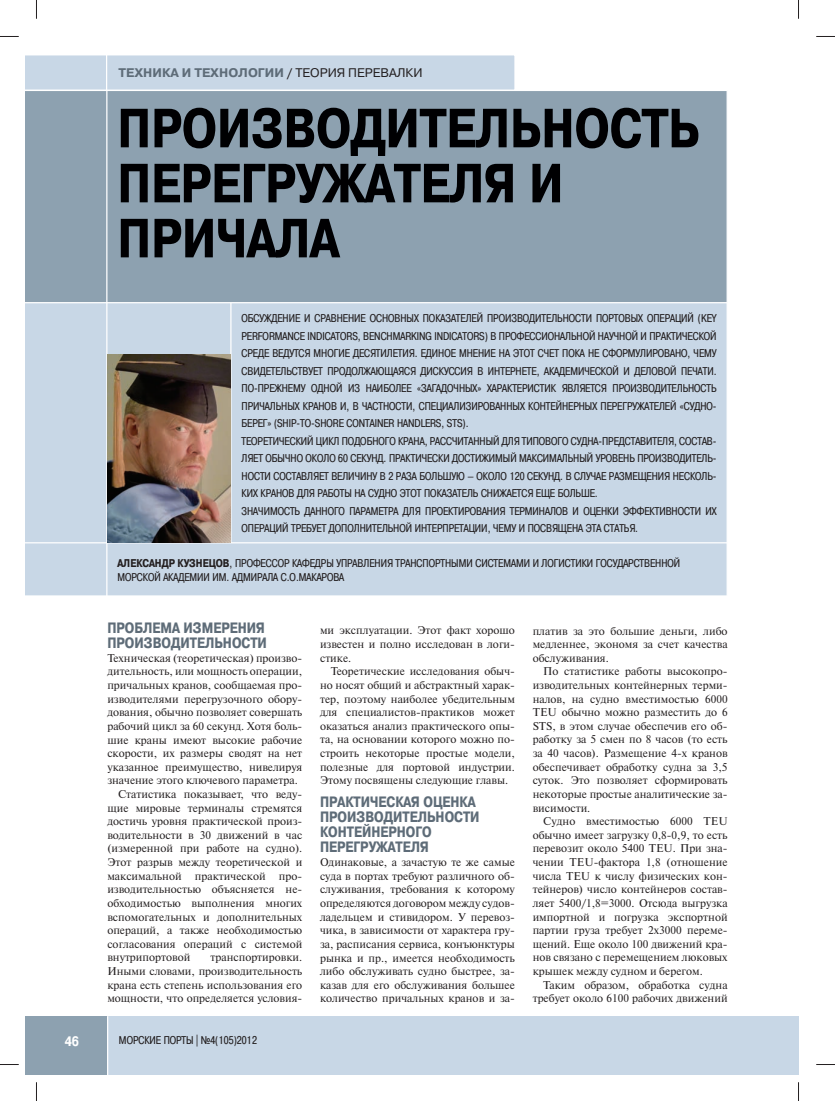
<style>
.page{position:relative;width:835px;height:1101px;background:#fff}
.page>*{position:absolute;margin:0;border:0;box-sizing:border-box;transform-origin:0 0}
.t1{font:700 55px/55px "Pragmatica Cond C";color:#000002}
.t2{font:700 15px/15px "Pragmatica Cond C";color:#5e6c78}
.t3{font:700 13.75px "Pragmatica Cond C";color:#fff}
.t4{font:700 12.5px "Pragmatica C";color:#5e6c78}
.t5{font:11.25px/13.6px "Newton C";color:#231f20;text-align:justify}
.t6{font:11.25px/17.5px "Pragmatica Cond C";color:#231f20}
.s1{color:#231f20}
.s2{font-weight:400;color:#231f20}
.s3{font-weight:700}
</style>
<div class="page">
<div style="left:26px;top:1016px;width:772px;height:59px;background:#c8d7e6"></div>
<hr style="left:107px;top:1016px;width:1px;height:59px;background:#fff">
<div style="left:26px;top:1016px;width:81px;height:59px;background:#8da1b0"></div>
<div style="left:26px;top:55px;width:489px;height:35px;background:#c8d7e6"></div>
<hr style="left:106px;top:55px;width:1px;height:35px;background:#fff">
<div style="left:26px;top:91px;width:700px;height:211px;background:#8da1b0"></div>
<div style="left:26px;top:303px;width:700px;height:292px;background:#c8d7e6"></div>
<hr style="left:106px;top:91px;width:1px;height:211px;background:#fff">
<hr style="left:106px;top:303px;width:1px;height:239px;background:#fff">
<hr style="left:230px;top:303px;width:1px;height:239px;background:#fff">
<hr style="left:26px;top:542px;width:205px;height:1px;background:#fff">
<hr style="left:106px;top:543px;width:1px;height:52px;background:#fff">
<hr style="left:231px;top:542px;width:497px;height:1px;background:#fff">
<img style="left:107px;top:354px;width:123px;height:188px">
<svg style="left:0;top:36px;width:19px;height:1px"></svg>
<svg style="left:816px;top:36px;width:19px;height:1px"></svg>
<svg style="left:0;top:1064px;width:19px;height:1px"></svg>
<svg style="left:816px;top:1064px;width:19px;height:1px"></svg>
<svg style="left:36px;top:0;width:1px;height:19px"></svg>
<svg style="left:36px;top:1082px;width:1px;height:18px"></svg>
<svg style="left:798px;top:0;width:1px;height:19px"></svg>
<svg style="left:798px;top:1082px;width:1px;height:18px"></svg>
<p class="t4" style="left:118px;top:69px;width:306px">ТЕХНИКА И ТЕХНОЛОГИИ <span class="s1">/</span> <span class="s2">ТЕОРИЯ ПЕРЕВАЛКИ</span></p>
<h1 class="t1" style="left:117px;top:105px;width:583px">ПРОИЗВОДИТЕЛЬНОСТЬ<br>ПЕРЕГРУЖАТЕЛЯ И<br>ПРИЧАЛА</h1>
<p class="t6" style="left:241px;top:310px;width:476px">ОБСУЖДЕНИЕ И СРАВНЕНИЕ ОСНОВНЫХ ПОКАЗАТЕЛЕЙ ПРОИЗВОДИТЕЛЬНОСТИ ПОРТОВЫХ ОПЕРАЦИЙ (KEY PERFORMANCE INDICATORS, BENCHMARKING INDICATORS) В ПРОФЕССИОНАЛЬНОЙ НАУЧНОЙ И ПРАКТИЧЕСКОЙ СРЕДЕ ВЕДУТСЯ МНОГИЕ ДЕСЯТИЛЕТИЯ. ЕДИНОЕ МНЕНИЕ НА ЭТОТ СЧЕТ ПОКА НЕ СФОРМУЛИРОВАНО, ЧЕМУ СВИДЕТЕЛЬСТВУЕТ ПРОДОЛЖАЮЩАЯСЯ ДИСКУССИЯ В ИНТЕРНЕТЕ, АКАДЕМИЧЕСКОЙ И ДЕЛОВОЙ ПЕЧАТИ.<br>ПО-ПРЕЖНЕМУ ОДНОЙ ИЗ НАИБОЛЕЕ «ЗАГАДОЧНЫХ» ХАРАКТЕРИСТИК ЯВЛЯЕТСЯ ПРОИЗВОДИТЕЛЬНОСТЬ ПРИЧАЛЬНЫХ КРАНОВ И, В ЧАСТНОСТИ, СПЕЦИАЛИЗИРОВАННЫХ КОНТЕЙНЕРНЫХ ПЕРЕГРУЖАТЕЛЕЙ «СУДНО-БЕРЕГ» (SHIP-TO-SHORE CONTAINER HANDLERS, STS).<br>ТЕОРЕТИЧЕСКИЙ ЦИКЛ ПОДОБНОГО КРАНА, РАССЧИТАННЫЙ ДЛЯ ТИПОВОГО СУДНА-ПРЕДСТАВИТЕЛЯ, СОСТАВ-ЛЯЕТ ОБЫЧНО ОКОЛО 60 СЕКУНД. ПРАКТИЧЕСКИ ДОСТИЖИМЫЙ МАКСИМАЛЬНЫЙ УРОВЕНЬ ПРОИЗВОДИТЕЛЬ-НОСТИ СОСТАВЛЯЕТ ВЕЛИЧИНУ В 2 РАЗА БОЛЬШУЮ – ОКОЛО 120 СЕКУНД. В СЛУЧАЕ РАЗМЕЩЕНИЯ НЕСКОЛЬ-КИХ КРАНОВ ДЛЯ РАБОТЫ НА СУДНО ЭТОТ ПОКАЗАТЕЛЬ СНИЖАЕТСЯ ЕЩЕ БОЛЬШЕ.<br>ЗНАЧИМОСТЬ ДАННОГО ПАРАМЕТРА ДЛЯ ПРОЕКТИРОВАНИЯ ТЕРМИНАЛОВ И ОЦЕНКИ ЭФФЕКТИВНОСТИ ИХ ОПЕРАЦИЙ ТРЕБУЕТ ДОПОЛНИТЕЛЬНОЙ ИНТЕРПРЕТАЦИИ, ЧЕМУ И ПОСВЯЩЕНА ЭТА СТАТЬЯ.</p>
<p class="t6" style="left:117px;top:557px;width:564px;line-height:13.5px"><span class="s3">АЛЕКСАНДР КУЗНЕЦОВ</span>, ПРОФЕССОР КАФЕДРЫ УПРАВЛЕНИЯ ТРАНСПОРТНЫМИ СИСТЕМАМИ И ЛОГИСТИКИ ГОСУДАРСТВЕННОЙ<br>МОРСКОЙ АКАДЕМИИ ИМ. АДМИРАЛА С.О.МАКАРОВА</p>
<h2 class="t2" style="left:107px;top:621px;width:161px">ПРОБЛЕМА ИЗМЕРЕНИЯ<br>ПРОИЗВОДИТЕЛЬНОСТИ</h2>
<p class="t5" style="left:107px;top:651px;width:196px">Техническая (теоретическая) произво-</p>
<p class="t5" style="left:107px;top:664px;width:196px">дительность, или мощность операции,</p>
<p class="t5" style="left:107px;top:678px;width:196px">причальных кранов, сообщаемая про-</p>
<p class="t5" style="left:107px;top:692px;width:196px">изводителями перегрузочного обору-</p>
<p class="t5" style="left:107px;top:705px;width:196px">дования, обычно позволяет совершать</p>
<p class="t5" style="left:107px;top:719px;width:196px">рабочий цикл за 60 секунд. Хотя боль-</p>
<p class="t5" style="left:107px;top:733px;width:196px">шие краны имеют высокие рабочие</p>
<p class="t5" style="left:107px;top:746px;width:196px">скорости, их размеры сводят на нет</p>
<p class="t5" style="left:107px;top:760px;width:196px">указанное преимущество, нивелируя</p>
<p class="t5" style="left:107px;top:773px;width:192px">значение этого ключевого параметра.</p>
<p class="t5" style="left:118px;top:787px;width:186px">Статистика показывает, что веду-</p>
<p class="t5" style="left:107px;top:801px;width:196px">щие мировые терминалы стремятся</p>
<p class="t5" style="left:107px;top:814px;width:196px">достичь уровня практической произ-</p>
<p class="t5" style="left:107px;top:828px;width:196px">водительности в 30 движений в час</p>
<p class="t5" style="left:107px;top:841px;width:196px">(измеренной при работе на судно).</p>
<p class="t5" style="left:107px;top:855px;width:196px">Этот разрыв между теоретической и</p>
<p class="t5" style="left:107px;top:869px;width:196px">максимальной практической про-</p>
<p class="t5" style="left:107px;top:882px;width:196px">изводительностью объясняется не-</p>
<p class="t5" style="left:107px;top:896px;width:196px">обходимостью выполнения многих</p>
<p class="t5" style="left:107px;top:909px;width:196px">вспомогательных и дополнительных</p>
<p class="t5" style="left:107px;top:923px;width:196px">операций, а также необходимостью</p>
<p class="t5" style="left:107px;top:937px;width:196px">согласования операций с системой</p>
<p class="t5" style="left:107px;top:950px;width:84px">внутрипортовой</p>
<p class="t5" style="left:320px;top:623px;width:196px">ми эксплуатации. Этот факт хорошо известен и полно исследован в логи&shy;стике.</p>
<p class="t5" style="left:320px;top:664px;width:196px;text-indent:11px">Теоретические исследования обыч&shy;но носят общий и абстрактный харак&shy;тер, поэтому наиболее убедительным для специалистов-практиков может оказаться анализ практического опы&shy;та, на основании которого можно по&shy;строить некоторые простые модели, полезные для портовой индустрии.<br>Этому посвящены следующие главы.</p>
<h2 class="t2" style="left:320px;top:795px;width:161px">ПРАКТИЧЕСКАЯ ОЦЕНКА<br>ПРОИЗВОДИТЕЛЬНОСТИ<br>КОНТЕЙНЕРНОГО<br>ПЕРЕГРУЖАТЕЛЯ</h2>
<p class="t5" style="left:320px;top:855px;width:196px">Одинаковые, а зачастую те же самые суда в портах требуют различного об&shy;служивания, требования к которому определяются договором между судов&shy;ладельцем и стивидором. У перевоз&shy;чика, в зависимости от характера гру&shy;за, расписания сервиса, конъюнктуры рынка и пр., имеется необходимость либо обслуживать судно быстрее, за&shy;казав для его обслуживания большее количество причальных кранов и за-</p>
<p class="t5" style="left:533px;top:624px;width:196px">платив за это большие деньги, либо медленнее, экономя за счет качества обслуживания.</p>
<p class="t5" style="left:533px;top:664px;width:196px;text-indent:11px">По статистике работы высокопро&shy;изводительных контейнерных терми&shy;налов, на судно вместимостью 6000<br>TEU обычно можно разместить до 6<br>STS, в этом случае обеспечив его об&shy;работку за 5 смен по 8 часов (то есть за 40 часов). Размещение 4-х кранов обеспечивает обработку судна за 3,5 суток. Это позволяет сформировать некоторые простые аналитические за&shy;висимости.</p>
<p class="t5" style="left:533px;top:814px;width:196px;text-indent:11px">Судно вместимостью 6000 TEU обычно имеет загрузку 0,8-0,9, то есть перевозит около 5400 TEU. При зна&shy;чении TEU-фактора 1,8 (отношение числа TEU к числу физических кон&shy;тейнеров) число контейнеров состав&shy;ляет 5400/1,8=3000. Отсюда выгрузка импортной и погрузка экспортной партии груза требует 2x3000 переме&shy;щений. Еще около 100 движений кра&shy;нов связано с перемещением люковых крышек между судном и берегом.</p>
<p class="t5" style="left:533px;top:977px;width:196px;text-align:right">Таким образом, обработка судна требует около 6100 рабочих движений</p>
<p class="t5" style="left:107px;top:950px;width:196px;text-indent:103px">транспортировки.<br>Иными словами, производительность крана есть степень использования его мощности, что определяется условия-</p>
<p class="t3" style="left:65px;top:1035px;width:16px">46</p>
<p class="t6" style="left:119px;top:1032px;width:139px">МОРСКИЕ ПОРТЫ | №4(105)2012</p>
</div>
